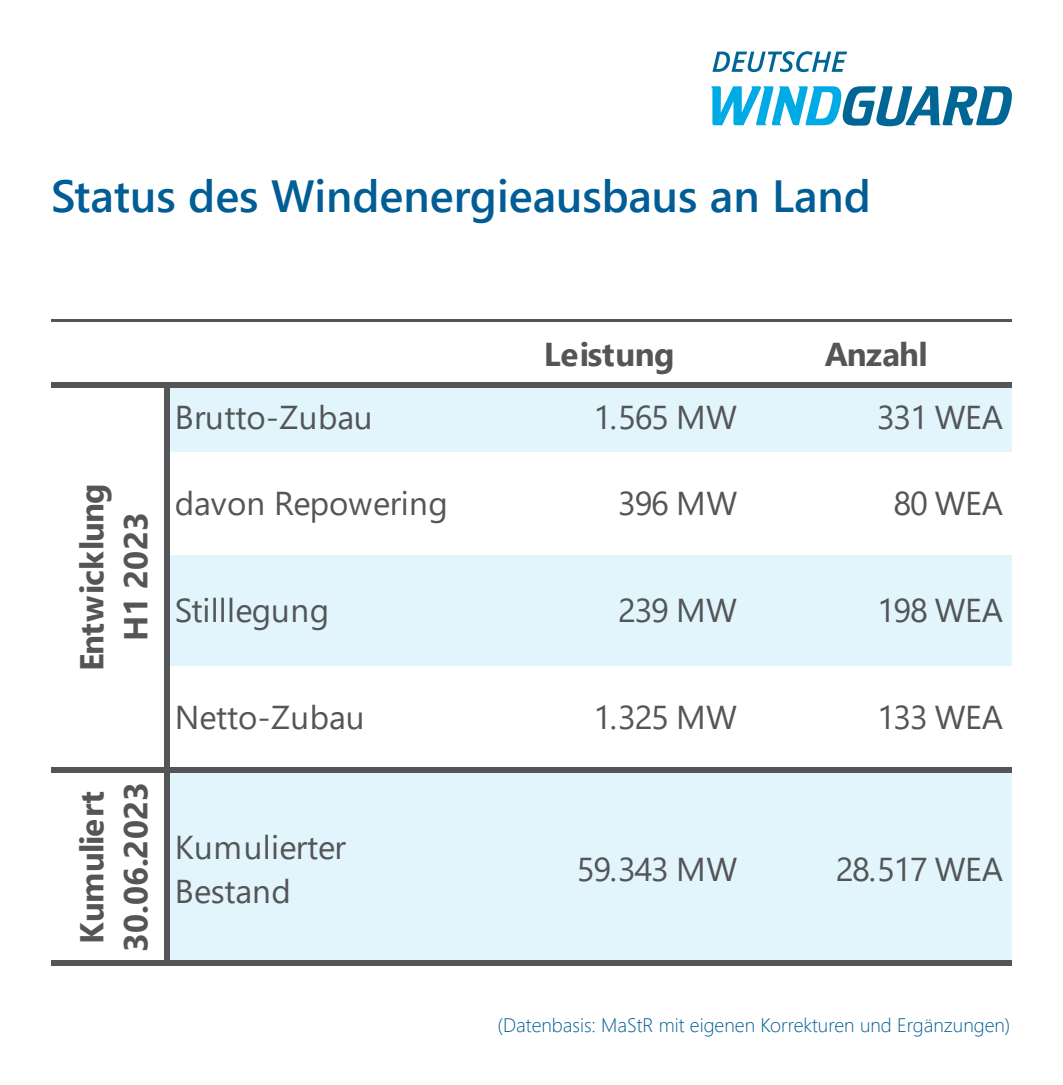
<style>
.page{position:relative;width:1063px;height:1085px;background:#fff}
.page>*{position:absolute;margin:0;border:0;box-sizing:border-box;transform-origin:0 0}
.t1{font:600 45px "Segoe UI";color:#005d95}
.t2{font:33px/44px "Segoe UI";letter-spacing:-.005em;color:#535557}
.t3{font:700 33px/44.1px "Segoe UI";letter-spacing:-.015em;color:#535557;text-align:center}
.t4{font:700 33px/44.1px "Segoe UI";letter-spacing:.01em;color:#535557}
.t5{font:300 19.5px "Segoe UI";color:#005d95}
</style>
<div class="page">
<svg style="left:711px;top:86px;width:301px;height:40px"></svg>
<svg style="left:712px;top:51px;width:135px;height:21px"></svg>
<div style="left:167px;top:385px;width:845px;height:66px;background:#e2f4fc"></div>
<div style="left:167px;top:555px;width:845px;height:110px;background:#e2f4fc"></div>
<div style="left:167px;top:770px;width:845px;height:195px;background:#e2f4fc"></div>
<div style="left:164px;top:388px;width:5px;height:577px;background:#535557"></div>
<hr style="left:51px;top:319px;width:961px;height:3px;background:#535557">
<div style="left:51px;top:382px;width:961px;height:6px;background:#535557"></div>
<div style="left:51px;top:767px;width:961px;height:6px;background:#535557"></div>
<div style="left:51px;top:960px;width:961px;height:5px;background:#535557"></div>
<h1 class="t1" style="left:51px;top:153px;width:821px">Status des Windenergieausbaus an Land</h1>
<p class="t3" style="left:544px;top:329px;width:132px">Leistung</p>
<p class="t3" style="left:825px;top:329px;width:105px">Anzahl</p>
<p class="t3" style="left:67px;top:671px;width:190px;rotate:-90deg">Entwicklung<br>H1 2023</p>
<p class="t4" style="left:67px;top:951px;width:172px;rotate:-90deg">Kumuliert<br>30.06.2023</p>
<p class="t2" style="left:175px;top:392px;width:199px">Brutto-Zubau</p>
<p class="t2" style="left:593px;top:392px;width:145px">1.565 MW</p>
<p class="t2" style="left:877px;top:392px;width:128px">331 WEA</p>
<p class="t2" style="left:175px;top:478px;width:274px">davon Repowering</p>
<p class="t2" style="left:618px;top:478px;width:120px">396 MW</p>
<p class="t2" style="left:894px;top:478px;width:111px">80 WEA</p>
<p class="t2" style="left:175px;top:585px;width:156px">Stilllegung</p>
<p class="t2" style="left:618px;top:585px;width:120px">239 MW</p>
<p class="t2" style="left:877px;top:585px;width:128px">198 WEA</p>
<p class="t2" style="left:175px;top:692px;width:191px">Netto-Zubau</p>
<p class="t2" style="left:593px;top:692px;width:145px">1.325 MW</p>
<p class="t2" style="left:877px;top:692px;width:128px">133 WEA</p>
<p class="t2" style="left:175px;top:821px;width:173px">Kumulierter<br>Bestand</p>
<p class="t2" style="left:577px;top:843px;width:162px">59.343 MW</p>
<p class="t2" style="left:836px;top:843px;width:169px">28.517 WEA</p>
<p class="t5" style="left:498px;top:1006px;width:514px">(Datenbasis: MaStR mit eigenen Korrekturen und Ergänzungen)</p>
</div>
